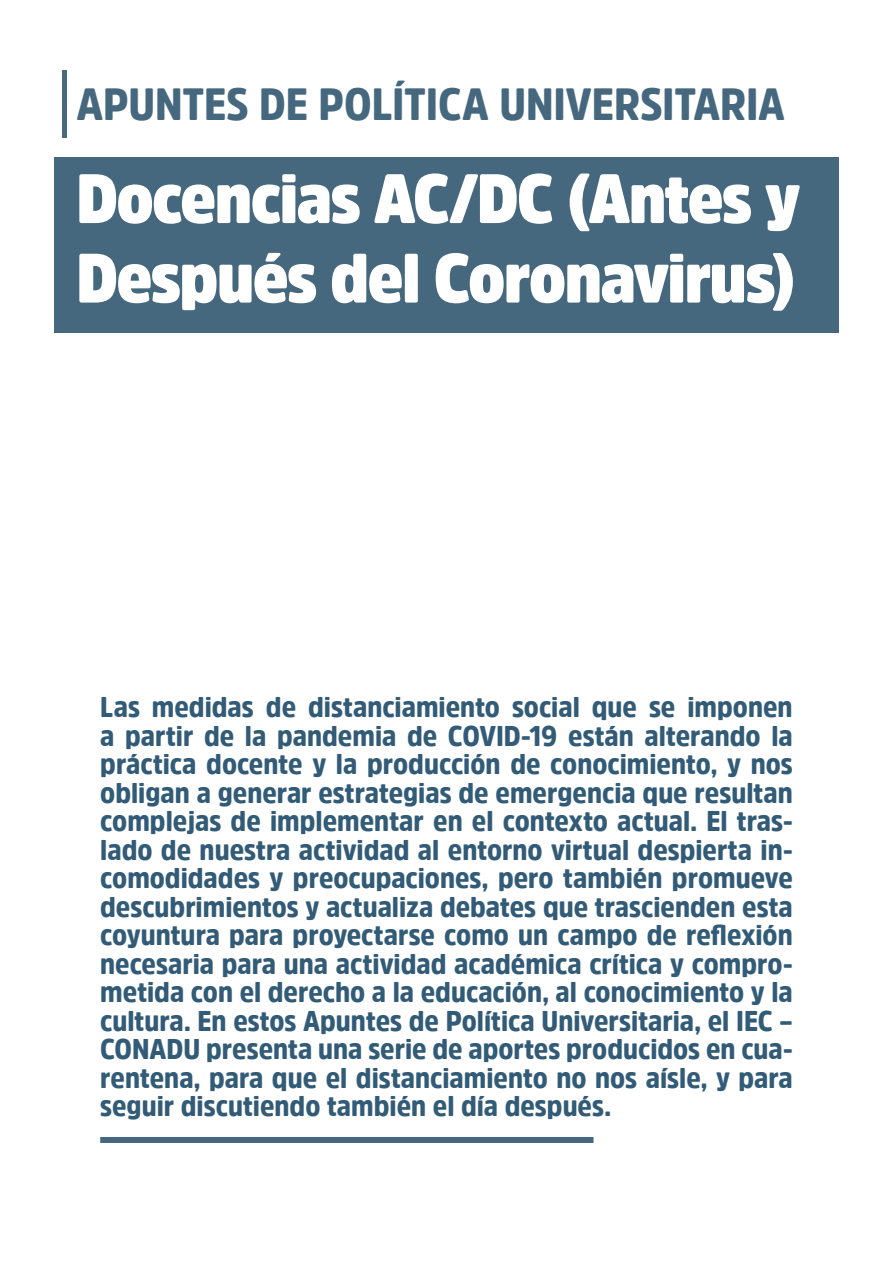
<style>
.page{position:relative;width:893px;height:1263px;background:#fff}
.page>*{position:absolute;margin:0;border:0;box-sizing:border-box;transform-origin:0 0}
.Titulo_del_apunte{font:900 69px/79.5px "Amsi Pro Narw";letter-spacing:-.025em;color:#fff}
.Títulos{font:900 45px "Amsi Pro Narw";letter-spacing:-.005em;color:#46687f}
.Copete{font:900 28.5px/28.5px "Amsi Pro Narw";color:#325b77;text-align:justify}
</style>
<div class="page">
<div style="left:54px;top:157px;width:785px;height:176px;background:#46687f"></div>
<div style="left:100px;top:1137px;width:493px;height:6px;background:#46687f"></div>
<div style="left:62px;top:70px;width:5px;height:68px;background:#46687f"></div>
<p class="Títulos" style="left:76px;top:73px;width:710px">APUNTES DE POLÍTICA UNIVERSITARIA</p>
<p class="Titulo_del_apunte" style="left:76px;top:158px;width:725px">Docencias AC/DC (Antes y<br>Después del Coronavirus)</p>
<p class="Copete" style="left:100px;top:692px;width:694px">Las medidas de distanciamiento social que se imponen a partir de la pandemia de COVID-19 están alterando la práctica docente y la producción de conocimiento, y nos obligan a generar estrategias de emergencia que resultan complejas de implementar en el contexto actual. El tras&shy;lado de nuestra actividad al entorno virtual despierta in&shy;comodidades y preocupaciones, pero también promueve descubrimientos y actualiza debates que trascienden esta coyuntura para proyectarse como un campo de reflexión necesaria para una actividad académica crítica y compro&shy;metida con el derecho a la educación, al conocimiento y la cultura. En estos Apuntes de Política Universitaria, el IEC – CONADU presenta una serie de aportes producidos en cua&shy;rentena, para que el distanciamiento no nos aísle, y para seguir discutiendo también el día después.</p>
</div>
